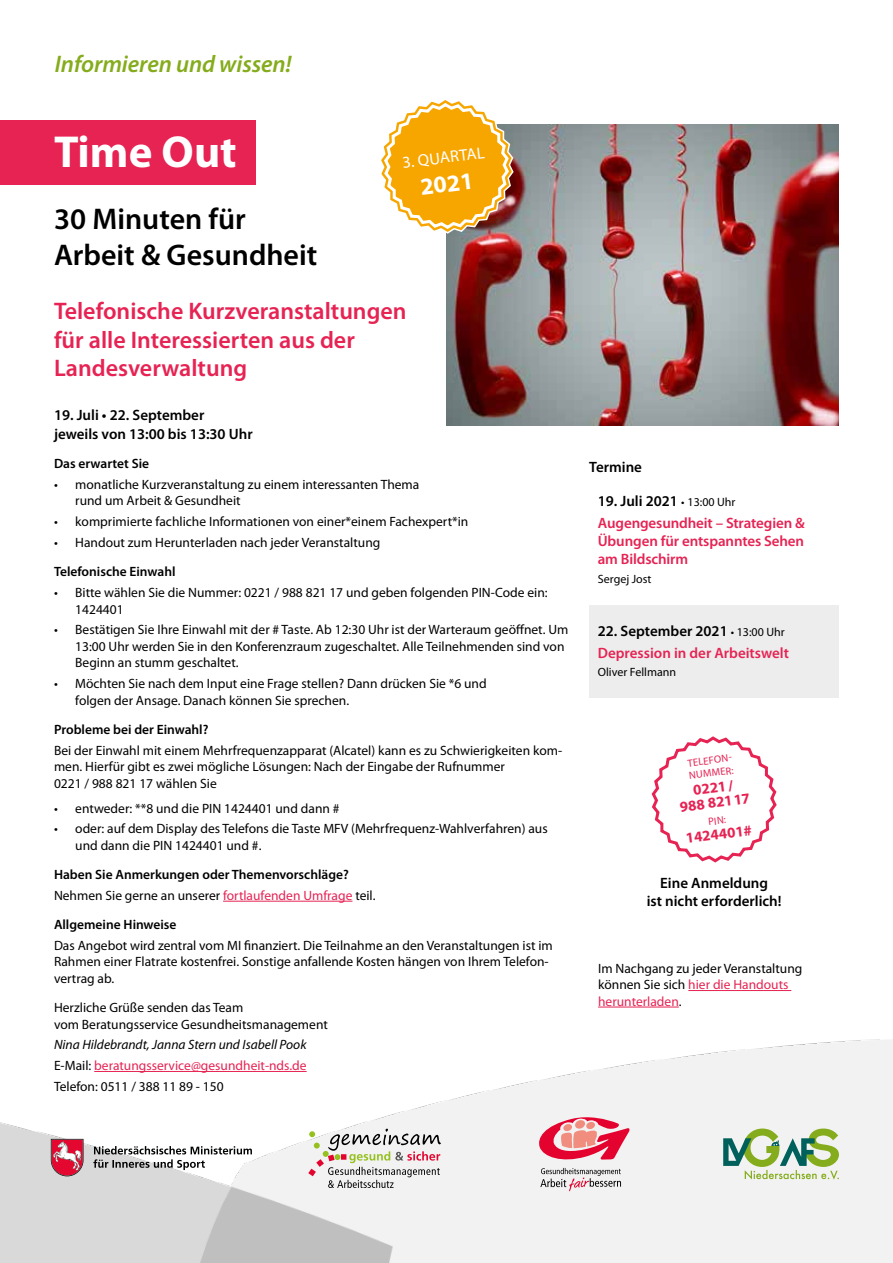
<style>
.page{position:relative;width:893px;height:1263px;background:#fff}
.page>*{position:absolute;margin:0;border:0;box-sizing:border-box;transform-origin:0 0}
.t1{font:700 45px "Myriad Pro";color:#fff}
.t2{font:600 30px/36px "Myriad Pro";color:#000}
.t3{font:600 24px/28.8px "Myriad Pro";color:#e62353}
.t4{font:italic 600 24px "Myriad Pro";letter-spacing:-.005em;color:#85ac1c}
.t5{font:700 24px "Myriad Pro";color:#fff}
.t6{font:16.5px "Myriad Pro";color:#fff}
.t7{font:600 15px/22.2px "Myriad Pro";letter-spacing:-.005em;color:#e62353}
.t8{font:600 15px/18px "Myriad Pro";color:#000;text-align:center}
.t9{font:700 15px/15px "Myriad Pro";color:#e62353;text-align:center}
.t10{font:13.5px/16.5px "Myriad Pro";color:#000}
.t11{font:600 13.5px/20.7px "Myriad Pro";color:#000}
.t12{font:italic 13.5px/20.7px "Myriad Pro";color:#000;text-align:justify}
.t13{font:12px "Myriad Pro";color:#000}
.t14{font:10.5px/12.6px "Myriad Pro";color:#e62353}
.s1{font-weight:400}
.s2{font-weight:400;color:#e62353}
.s3{font-style:normal}
.s4{font-style:normal;color:#e62353}
.s5{color:#000}
.s6{font-weight:400;font-size:12px;color:#000}
.s7{color:#e62353}
</style>
<div class="page">
<img style="left:0;top:1040px;width:893px;height:223px">
<svg style="left:723px;top:1128px;width:116px;height:51px"></svg>
<svg style="left:539px;top:1117px;width:90px;height:74px"></svg>
<hr style="left:223px;top:901px;width:129px;height:1px;background:#e62353">
<hr style="left:94px;top:1071px;width:213px;height:1px;background:#e62353">
<hr style="left:688px;top:990px;width:103px;height:1px;background:#e62353">
<hr style="left:598px;top:1007px;width:81px;height:1px;background:#e62353">
<img style="left:446px;top:124px;width:393px;height:302px">
<div style="left:0;top:120px;width:255px;height:64px;background:#e62353"></div>
<svg style="left:381px;top:100px;width:134px;height:135px"></svg>
<svg style="left:651px;top:736px;width:126px;height:127px"></svg>
<div style="left:589px;top:606px;width:250px;height:92px;background:#ededed"></div>
<svg style="left:308px;top:1129px;width:133px;height:59px"></svg>
<img style="left:94px;top:1146px;width:141px;height:8px">
<img style="left:93px;top:1159px;width:112px;height:9px">
<svg style="left:51px;top:1139px;width:33px;height:37px"></svg>
<h3 class="t4" style="left:55px;top:49px;width:238px">Informieren und wissen!</h3>
<h1 class="t1" style="left:54px;top:122px;width:184px">Time Out</h1>
<h2 class="t2" style="left:54px;top:200px;width:265px">30 Minuten für<br>Arbeit &amp; Gesundheit</h2>
<h3 class="t3" style="left:54px;top:296px;width:354px">Telefonische Kurzveranstaltungen für alle Interessierten aus der<br>Landesverwaltung</h3>
<p class="t6" style="left:401px;top:152px;width:84px;rotate:-7deg">3. QUARTAL</p>
<h3 class="t5" style="left:418px;top:171px;width:55px;rotate:-7deg">2021</h3>
<p class="t8" style="left:54px;top:404px;width:200px;line-height:19.5px;text-align:left">19. Juli • 22. September<br>jeweils von 13:00 bis 13:30 Uhr</p>
<p class="t11" style="left:54px;top:453px;width:97px">Das erwartet Sie</p>
<p class="t10" style="left:75px;top:476px;width:346px;text-indent:-21px">• monatliche Kurzveranstaltung zu einem interessanten Thema rund um Arbeit &amp; Gesundheit</p>
<p class="t10" style="left:54px;top:513px;width:416px">• komprimierte fachliche Informationen von einer*einem Fachexpert*in</p>
<p class="t10" style="left:54px;top:534px;width:328px">• Handout zum Herunterladen nach jeder Veranstaltung</p>
<p class="t11" style="left:54px;top:561px;width:123px">Telefonische Einwahl</p>
<p class="t10" style="left:75px;top:584px;width:474px;text-indent:-21px">• Bitte wählen Sie die Nummer: 0221 / 988 821 17 und geben folgenden PIN-Code ein:<br>1424401</p>
<p class="t10" style="left:75px;top:621px;width:495px;text-indent:-21px">• Bestätigen Sie Ihre Einwahl mit der # Taste. Ab 12:30 Uhr ist der Warteraum geöffnet. Um<br>13:00 Uhr werden Sie in den Konferenzraum zugeschaltet. Alle Teilnehmenden sind von<br>Beginn an stumm geschaltet.</p>
<p class="t10" style="left:75px;top:675px;width:413px;text-indent:-21px">• Möchten Sie nach dem Input eine Frage stellen? Dann drücken Sie *6 und folgen der Ansage. Danach können Sie sprechen.</p>
<p class="t11" style="left:54px;top:718px;width:156px">Probleme bei der Einwahl?</p>
<p class="t10" style="left:54px;top:741px;width:510px">Bei der Einwahl mit einem Mehrfrequenzapparat (Alcatel) kann es zu Schwierigkeiten kom&shy;men. Hierfür gibt es zwei mögliche Lösungen: Nach der Eingabe der Rufnummer<br>0221 / 988 821 17 wählen Sie</p>
<p class="t10" style="left:54px;top:799px;width:287px">• entweder: **8 und die PIN 1424401 und dann #</p>
<p class="t10" style="left:75px;top:820px;width:474px;text-indent:-21px">• oder: auf dem Display des Telefons die Taste MFV (Mehrfrequenz-Wahlverfahren) aus und dann die PIN 1424401 und #.</p>
<p class="t11" style="left:54px;top:864px;width:323px">Haben Sie Anmerkungen oder Themenvorschläge?<br><span class="s1">Nehmen Sie gerne an unserer</span> <span class="s2">fortlaufenden Umfrage</span> <span class="s1">teil.</span></p>
<p class="t11" style="left:54px;top:914px;width:124px">Allgemeine Hinweise</p>
<p class="t10" style="left:54px;top:937px;width:500px">Das Angebot wird zentral vom MI finanziert. Die Teilnahme an den Veranstaltungen ist im<br>Rahmen einer Flatrate kostenfrei. Sonstige anfallende Kosten hängen von Ihrem Telefon&shy;vertrag ab.</p>
<p class="t10" style="left:54px;top:999px;width:275px">Herzliche Grüße senden das Team<br>vom Beratungsservice Gesundheitsmanagement</p>
<p class="t12" style="left:54px;top:1034px;width:254px">Nina Hildebrandt, Janna Stern und Isabell Pook <span class="s3">E-Mail:</span> <span class="s4">beratungsservice@gesundheit-nds.de </span><span class="s3">Telefon: 0511 / 388 11 89 - 150</span></p>
<p class="t8" style="left:589px;top:457px;width:54px">Termine</p>
<p class="t7" style="left:598px;top:489px;width:209px"><span class="s5">19. Juli 2021</span> <span class="s6">• 13:00 Uhr<br></span>Augengesundheit – Strategien &amp;</p>
<p class="t7" style="left:598px;top:532px;width:208px;line-height:18px">Übungen für entspanntes Sehen am Bildschirm</p>
<p class="t13" style="left:598px;top:571px;width:55px">Sergej Jost</p>
<p class="t7" style="left:598px;top:619px;width:193px"><span class="s5">22. September 2021</span> <span class="s6">• 13:00 Uhr<br></span>Depression in der Arbeitswelt</p>
<p class="t13" style="left:598px;top:665px;width:80px">Oliver Fellmann</p>
<p class="t14" style="left:687px;top:757px;width:48px;rotate:-7deg">TELEFON-<br>NUMMER:</p>
<p class="t9" style="left:677px;top:784px;width:72px;rotate:-7deg">0221/<br>988 82117</p>
<p class="t14" style="left:708px;top:815px;width:19px;rotate:-7deg">PIN:</p>
<p class="t9" style="left:685px;top:830px;width:68px;rotate:-7deg">1424401#</p>
<p class="t8" style="left:647px;top:874px;width:136px">Eine Anmeldung<br>ist nicht erforderlich!</p>
<p class="t10" style="left:598px;top:960px;width:206px">Im Nachgang zu jeder Veranstaltung können Sie sich <span class="s7">hier die Handouts herunterladen</span>.</p>
</div>
